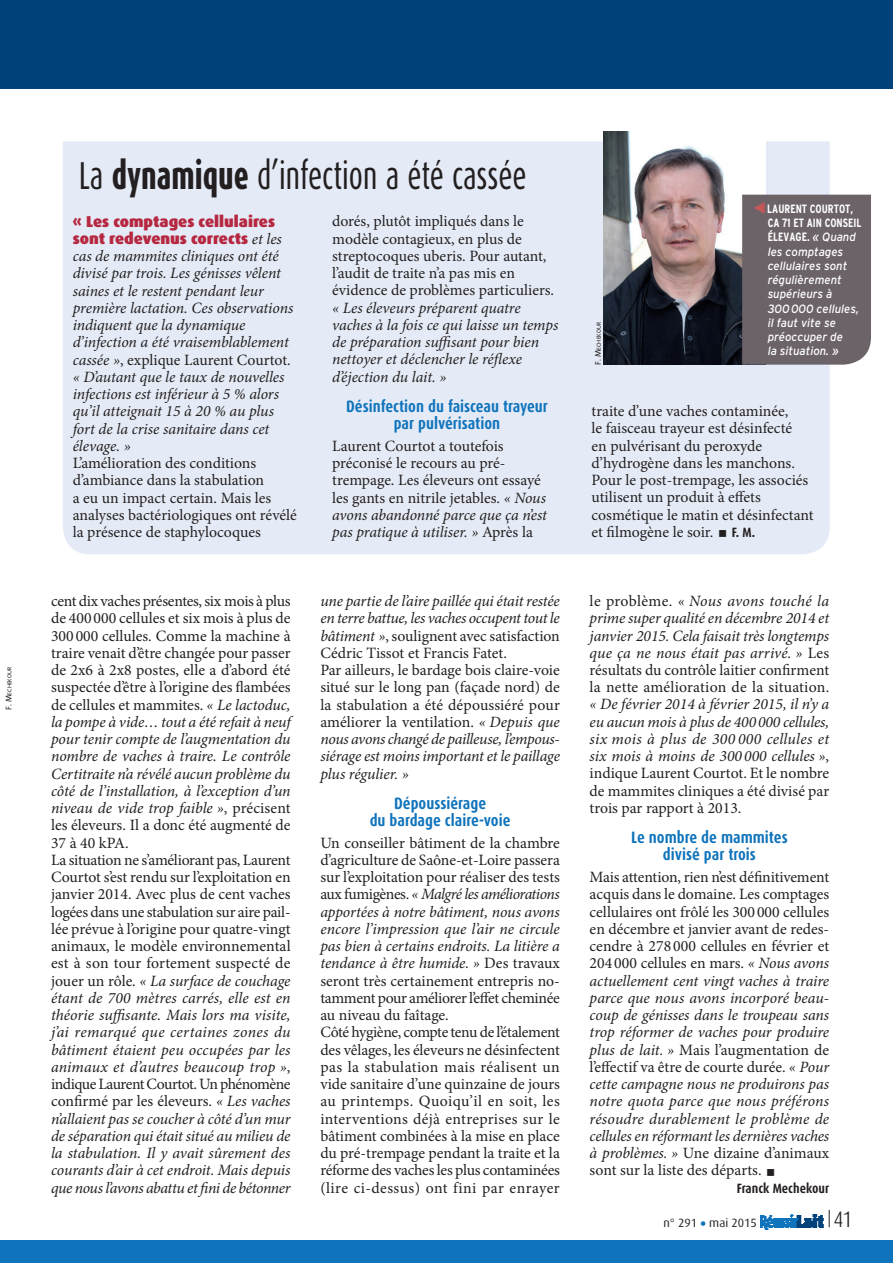
<style>
.page{position:relative;width:893px;height:1263px;background:#fff}
.page>*{position:absolute;margin:0;border:0;box-sizing:border-box;transform-origin:0 0}
.t1{font:39px "Dax Condensed";color:#231f20;scale:.8 1}
.t2{font:300 22.5px "Dax Condensed";color:#231f20}
.t3{font:700 16.5px/17.2px "Dax Condensed";color:#1074bc;text-align:center}
.t4{font:15.75px/17.2px "Minion Pro";color:#231f20}
.t5{font:italic 15.75px/17.2px "Minion Pro";letter-spacing:-.01em;color:#231f20}
.t6{font:900 15.75px/17.2px "Dax";color:#b62841}
.t7{font:700 13.5px "Dax Condensed";color:#231f20}
.t8{font:italic 12px/14.2px "Interstate";color:#fff;scale:.95 1}
.t9{font:12px "Dax";color:#231f20}
.t10{font:5.7px "The Sans B5 Plain";color:#231f20}
.s1{font-size:8.25px}
.s2{font-weight:800}
.s3{font-family:"Minion Pro";font-weight:400;font-style:italic;color:#231f20}
.s4{font-style:normal}
.s5{font-style:italic}
.s6{font-weight:700;font-style:normal;font-stretch:condensed}
.s7{font-family:"Dax Condensed";font-weight:700;font-size:13.5px}
.s8{font-weight:900;color:#1074bc}
</style>
<div class="page">
<svg style="left:829px;top:1210px;width:1px;height:17px"></svg>
<img style="left:761px;top:1214px;width:63px;height:15px">
<div style="left:0;top:1240px;width:893px;height:23px;background:#1074bc"></div>
<div style="left:0;top:0;width:893px;height:88px;background:#004279"></div>
<div style="left:63px;top:141px;width:767px;height:413px;background:#e5ebf6"></div>
<img style="left:603px;top:131px;width:162px;height:234px">
<div style="left:742px;top:195px;width:129px;height:170px;background:#6c6369"></div>
<svg style="left:719px;top:530px;width:7px;height:7px"></svg>
<p class="t10" style="left:7px;top:710px;width:44px;rotate:-90deg"><span class="s1">F. M</span>echekour</p>
<h1 class="t1" style="left:79px;top:154px;width:561px">La <span class="s2">dynamique</span> d’infection a été cassée</h1>
<p class="t6" style="left:73px;top:213px;width:211px">« Les comptages cellulaires sont redevenus corrects <span class="s3">et les</span></p>
<p class="t5" style="left:73px;top:247px;width:222px">cas de mammites cliniques ont été divisé par trois. Les génisses vêlent saines et le restent pendant leur première lactation. Ces observations indiquent que la dynamique d’infection a été vraisemblablement cassée »<span class="s4">, explique Laurent Courtot. </span>« D’autant que le taux de nouvelles infections est inférieur à 5 % alors qu’il atteignait 15 à 20 % au plus fort de la crise sanitaire dans cet élevage. »</p>
<p class="t4" style="left:73px;top:454px;width:226px">L’amélioration des conditions d’ambiance dans la stabulation<br>a eu un impact certain. Mais les analyses bactériologiques ont révélé la présence de staphylocoques</p>
<p class="t4" style="left:332px;top:213px;width:224px">dorés, plutôt impliqués dans le modèle contagieux, en plus de streptocoques uberis. Pour autant, l’audit de traite n’a pas mis en évidence de problèmes particuliers.</p>
<p class="t5" style="left:332px;top:299px;width:228px">« Les éleveurs préparent quatre vaches à la fois ce qui laisse un temps de préparation suffisant pour bien nettoyer et déclencher le réflexe d’éjection du lait. »</p>
<p class="t3" style="left:346px;top:398px;width:203px">Désinfection du faisceau trayeur par pulvérisation</p>
<p class="t4" style="left:332px;top:437px;width:216px">Laurent Courtot a toutefois préconisé le recours au pré&shy;trempage. Les éleveurs ont essayé les gants en nitrile jetables. <span class="s5">« Nous avons abandonné parce que ça n’est pas pratique à utiliser. »</span> Après la</p>
<p class="t4" style="left:51px;top:592px;width:241px">cent dix vaches présentes, six mois à plus de 400 000 cellules et six mois à plus de 300 000 cellules. Comme la machine à traire venait d’être changée pour passer de 2x6 à 2x8 postes, elle a d’abord été suspectée d’être à l’origine des flambées de cellules et mammites. <span class="s5">« Le lactoduc, la pompe à vide… tout a été refait à neuf pour tenir compte de l’augmentation du nombre de vaches à traire. Le contrôle Certitraite n’a révélé aucun problème du côté de l’installation, à l’exception d’un niveau de vide trop faible »</span>, précisent les éleveurs. Il a donc été augmenté de 37 à 40 kPA.<br>La situation ne s’améliorant pas, Laurent Courtot s’est rendu sur l’exploitation en janvier 2014. Avec plus de cent vaches logées dans une stabulation sur aire pail&shy;lée prévue à l’origine pour quatre-vingt animaux, le modèle environnemental est à son tour fortement suspecté de jouer un rôle. <span class="s5">« La surface de couchage étant de 700 mètres carrés, elle est en théorie suffisante. Mais lors ma visite, j’ai remarqué que certaines zones du bâtiment étaient peu occupées par les animaux et d’autres beaucoup trop »</span>, indique Laurent Courtot. Un phénomène confirmé par les éleveurs. <span class="s5">« Les vaches n’allaient pas se coucher à côté d’un mur de séparation qui était situé au milieu de la stabulation. Il y avait sûrement des courants d’air à cet endroit. Mais depuis que nous l’avons abattu et fini de bétonner</span></p>
<p class="t5" style="left:320px;top:592px;width:241px">une partie de l’aire paillée qui était restée en terre battue, les vaches occupent tout le bâtiment »<span class="s4">, soulignent avec satisfaction Cédric Tissot et Francis Fatet.<br>Par ailleurs, le bardage bois claire-voie situé sur le long pan (façade nord) de la stabulation a été dépoussiéré pour améliorer la ventilation.</span> « Depuis que nous avons changé de pailleuse, l’empous&shy;siérage est moins important et le paillage plus régulier. »</p>
<p class="t3" style="left:370px;top:794px;width:142px">Dépoussiérage<br>du bardage claire-voie</p>
<p class="t4" style="left:320px;top:834px;width:241px">Un conseiller bâtiment de la chambre d’agriculture de Saône-et-Loire passera sur l’exploitation pour réaliser des tests aux fumigènes. <span class="s5">« Malgré les améliorations apportées à notre bâtiment, nous avons encore l’impression que l’air ne circule pas bien à certains endroits. La litière a tendance à être humide. »</span> Des travaux seront très certainement entrepris no&shy;tamment pour améliorer l’effet cheminée au niveau du faîtage.<br>Côté hygiène, compte tenu de l’étalement des vêlages, les éleveurs ne désinfectent pas la stabulation mais réalisent un vide sanitaire d’une quinzaine de jours au printemps. Quoiqu’il en soit, les interventions déjà entreprises sur le bâtiment combinées à la mise en place du pré-trempage pendant la traite et la réforme des vaches les plus contaminées (lire ci-dessus) ont fini par enrayer</p>
<p class="t10" style="left:596px;top:365px;width:44px;rotate:-90deg"><span class="s1">F. M</span>echekour</p>
<p class="t8" style="left:767px;top:201px;width:101px"><span class="s6">LAURENT COURTOT,<br>CA 71 ET AIN CONSEIL<br>ÉLEVAGE.</span> « Quand les comptages cellulaires sont régulièrement supérieurs à<br>300000 cellules, il faut vite se préoccuper de<br>la situation. »</p>
<p class="t4" style="left:592px;top:403px;width:224px">traite d’une vaches contaminée,<br>le faisceau trayeur est désinfecté<br>en pulvérisant du peroxyde d’hydrogène dans les manchons.<br>Pour le post-trempage, les associés utilisent un produit à effets cosmétique le matin et désinfectant et filmogène le soir. <span class="s7">F. M.</span></p>
<p class="t5" style="left:590px;top:592px;width:241px;text-align:justify"><span class="s4">le problème.</span> « Nous avons touché la prime super qualité en décembre 2014 et janvier 2015. Cela faisait très longtemps que ça ne nous était pas arrivé. » <span class="s4">Les résultats du contrôle laitier confirment la nette amélioration de la situation.</span></p>
<p class="t5" style="left:590px;top:696px;width:241px;text-align:justify">« De février 2014 à février 2015, il n’y a eu aucun mois à plus de 400000 cellules, six mois à plus de 300 000 cellules et six mois à moins de 300 000 cellules »<span class="s4">, indique Laurent Courtot. Et le nombre de mammites cliniques a été divisé par trois par rapport à 2013.</span></p>
<p class="t3" style="left:631px;top:829px;width:158px">Le nombre de mammites divisé par trois</p>
<p class="t5" style="left:590px;top:868px;width:241px;text-align:justify"><span class="s4">Mais attention, rien n’est définitivement acquis dans le domaine. Les comptages cellulaires ont frôlé les 300 000 cellules en décembre et janvier avant de redes&shy;cendre à 278 000 cellules en février et 204 000 cellules en mars.</span> « Nous avons actuellement cent vingt vaches à traire parce que nous avons incorporé beau&shy;coup de génisses dans le troupeau sans trop réformer de vaches pour produire plus de lait. » <span class="s4">Mais l’augmentation de l’effectif va être de courte durée.</span> « Pour cette campagne nous ne produirons pas notre quota parce que nous préférons résoudre durablement le problème de cellules en réformant les dernières vaches à problèmes. » <span class="s4">Une dizaine d’animaux sont sur la liste des départs.</span></p>
<p class="t7" style="left:737px;top:1180px;width:94px">Franck Mechekour</p>
<p class="t9" style="left:663px;top:1216px;width:95px">n° 291 <span class="s8">•</span> mai 2015</p>
<h2 class="t2" style="left:834px;top:1207px;width:20px">41</h2>
</div>
